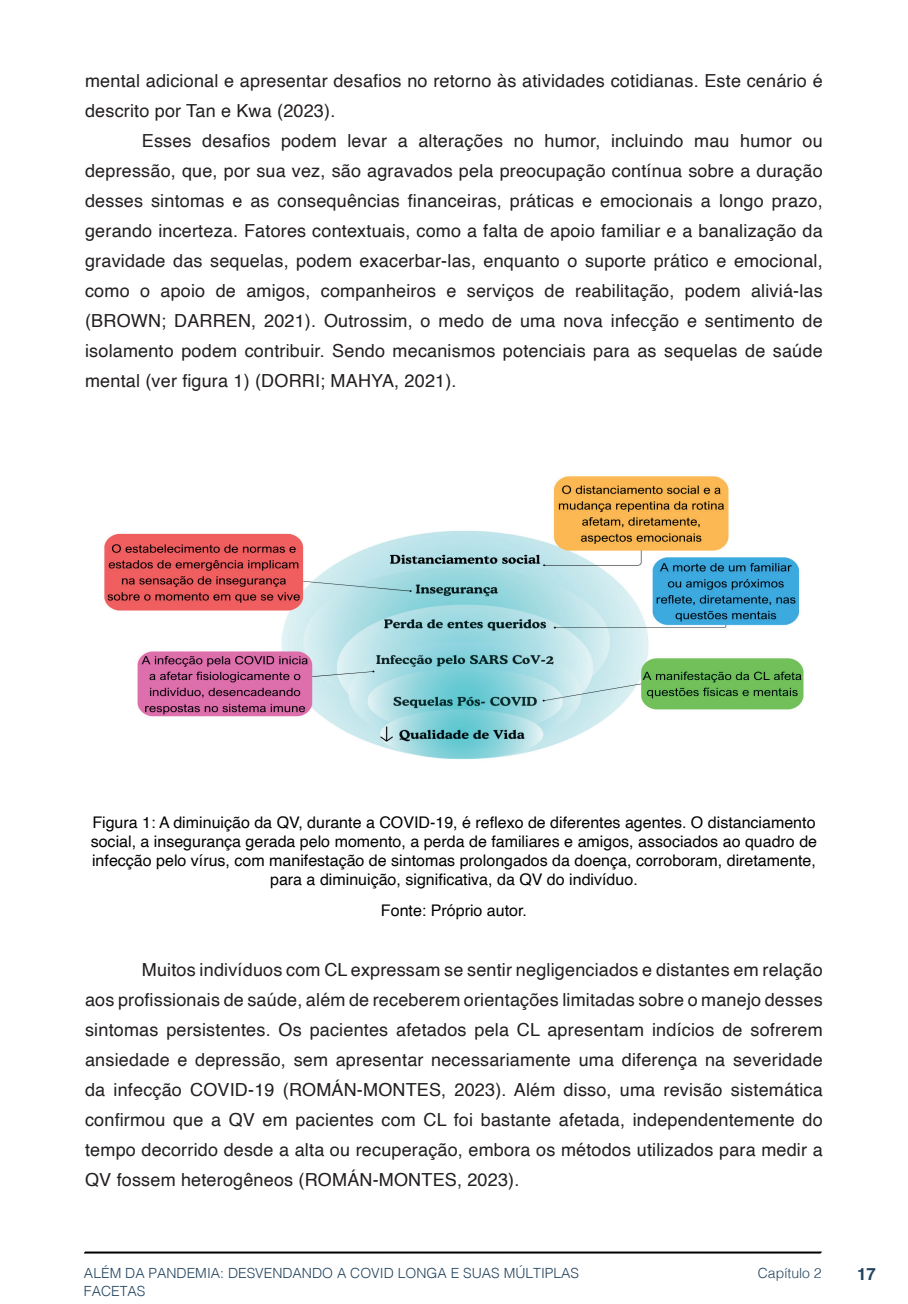
<style>
.page{position:relative;width:908px;height:1304px;background:#fff}
.page>*{position:absolute;margin:0;border:0;box-sizing:border-box;transform-origin:0 0}
.txt{font:18px/30px "Helvetica";letter-spacing:.01em;color:#231f20;text-align:justify}
.t1{font:700 16.8px "Helvetica";color:#23445f}
.imagens_graf_tab{font:16px/19.2px "Helvetica";color:#000;text-align:center}
.t2{font:300 14px/18px "Helvetica";color:#23445f}
</style>
<div class="page">
<svg style="left:84px;top:1251px;width:737px;height:3px;background:#515151"></svg>
<img style="left:104px;top:476px;width:700px;height:283px">
<p class="txt" style="left:85px;top:66px;width:738px">mental adicional e apresentar desafios no retorno às atividades cotidianas. Este cenário é descrito por Tan e Kwa (2023).</p>
<p class="txt" style="left:85px;top:126px;width:738px;text-indent:57px">Esses desafios podem levar a alterações no humor, incluindo mau humor ou depressão, que, por sua vez, são agravados pela preocupação contínua sobre a duração desses sintomas e as consequências financeiras, práticas e emocionais a longo prazo, gerando incerteza. Fatores contextuais, como a falta de apoio familiar e a banalização da gravidade das sequelas, podem exacerbar-las, enquanto o suporte prático e emocional, como o apoio de amigos, companheiros e serviços de reabilitação, podem aliviá-las (BROWN; DARREN, 2021). Outrossim, o medo de uma nova infecção e sentimento de isolamento podem contribuir. Sendo mecanismos potenciais para as sequelas de saúde mental (ver figura 1) (DORRI; MAHYA, 2021).</p>
<p class="imagens_graf_tab" style="left:91px;top:813px;width:727px">Figura 1: A diminuição da QV, durante a COVID-19, é reflexo de diferentes agentes. O distanciamento social, a insegurança gerada pelo momento, a perda de familiares e amigos, associados ao quadro de infecção pelo vírus, com manifestação de sintomas prolongados da doença, corroboram, diretamente, para a diminuição, significativa, da QV do indivíduo.</p>
<p class="imagens_graf_tab" style="left:381px;top:901px;width:147px">Fonte: Próprio autor.</p>
<p class="txt" style="left:85px;top:955px;width:738px;text-indent:57px">Muitos indivíduos com CL expressam se sentir negligenciados e distantes em relação aos profissionais de saúde, além de receberem orientações limitadas sobre o manejo desses sintomas persistentes. Os pacientes afetados pela CL apresentam indícios de sofrerem ansiedade e depressão, sem apresentar necessariamente uma diferença na severidade da infecção COVID-19 (ROMÁN-MONTES, 2023). Além disso, uma revisão sistemática confirmou que a QV em pacientes com CL foi bastante afetada, independentemente do tempo decorrido desde a alta ou recuperação, embora os métodos utilizados para medir a QV fossem heterogêneos (ROMÁN-MONTES, 2023).</p>
<p class="t2" style="left:84px;top:1263px;width:496px">ALÉM DA PANDEMIA: DESVENDANDO A COVID LONGA E SUAS MÚLTIPLAS<br>FACETAS</p>
<p class="t2" style="left:757px;top:1263px;width:65px">Capítulo 2</p>
<p class="t1" style="left:856px;top:1264px;width:20px">17</p>
</div>
